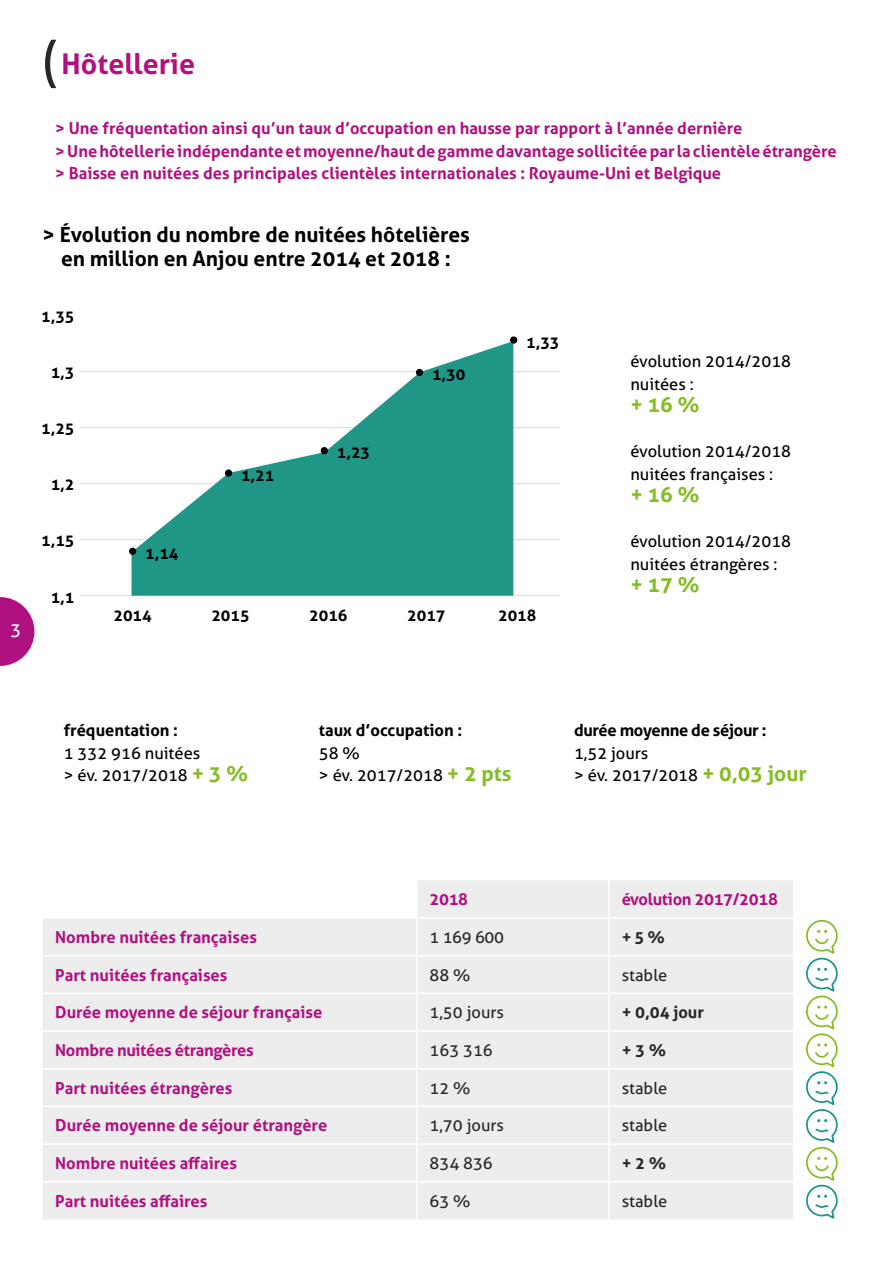
<style>
.page{position:relative;width:893px;height:1263px;background:#fff}
.page>*{position:absolute;margin:0;border:0;box-sizing:border-box;transform-origin:0 0}
.t1{font:700 28.5px "Aller";color:#af1280}
.t2{font:700 21px/24px "Aller";color:#000;text-align:center}
.t3{font:700 21px "Aller";color:#86bc25}
.t4{font:18px "Aller";color:#fff}
.t5{font:700 16.5px/22.5px "Aller";color:#af1280}
.t6{font:16.5px/22.5px "Aller";color:#000}
.t7{font:16.5px "Aller";color:#282827}
.t8{font:700 16.5px "Aller";letter-spacing:-.02em;color:#af1280}
.t9{font:700 16.5px "Aller";color:#000}
.t10{font:700 16.5px "Aller";letter-spacing:-.02em;color:#000}
.t11{font:700 16.5px "Aller";color:#282827}
.t12{font:700 15.9px "Aller";color:#000}
.s1{font-weight:400;font-size:51px;color:#282827}
.s2{font-weight:700;font-size:21px;color:#86bc25}
</style>
<div class="page">
<svg style="left:0;top:597px;width:34px;height:69px"></svg>
<div style="left:43px;top:880px;width:750px;height:339px;background:#ededed"></div>
<hr style="left:416px;top:880px;width:2px;height:37px;background:#fff">
<hr style="left:608px;top:880px;width:2px;height:37px;background:#fff">
<hr style="left:43px;top:917px;width:374px;height:2px;background:#fff">
<hr style="left:417px;top:917px;width:192px;height:2px;background:#fff">
<hr style="left:416px;top:919px;width:2px;height:36px;background:#fff">
<hr style="left:609px;top:917px;width:184px;height:2px;background:#fff">
<hr style="left:608px;top:919px;width:2px;height:36px;background:#fff">
<hr style="left:43px;top:955px;width:374px;height:1px;background:#fff">
<hr style="left:417px;top:955px;width:192px;height:1px;background:#fff">
<hr style="left:416px;top:956px;width:2px;height:37px;background:#fff">
<hr style="left:609px;top:955px;width:184px;height:1px;background:#fff">
<hr style="left:608px;top:956px;width:2px;height:37px;background:#fff">
<hr style="left:43px;top:993px;width:374px;height:1px;background:#fff">
<hr style="left:417px;top:993px;width:192px;height:1px;background:#fff">
<hr style="left:416px;top:994px;width:2px;height:36px;background:#fff">
<hr style="left:609px;top:993px;width:184px;height:1px;background:#fff">
<hr style="left:608px;top:994px;width:2px;height:36px;background:#fff">
<hr style="left:43px;top:1030px;width:374px;height:2px;background:#fff">
<hr style="left:417px;top:1030px;width:192px;height:2px;background:#fff">
<hr style="left:416px;top:1032px;width:2px;height:36px;background:#fff">
<hr style="left:609px;top:1030px;width:184px;height:2px;background:#fff">
<hr style="left:608px;top:1032px;width:2px;height:36px;background:#fff">
<hr style="left:43px;top:1068px;width:374px;height:1px;background:#fff">
<hr style="left:417px;top:1068px;width:192px;height:1px;background:#fff">
<hr style="left:416px;top:1069px;width:2px;height:37px;background:#fff">
<hr style="left:609px;top:1068px;width:184px;height:1px;background:#fff">
<hr style="left:608px;top:1069px;width:2px;height:37px;background:#fff">
<hr style="left:43px;top:1106px;width:374px;height:1px;background:#fff">
<hr style="left:417px;top:1106px;width:192px;height:1px;background:#fff">
<hr style="left:416px;top:1107px;width:2px;height:36px;background:#fff">
<hr style="left:609px;top:1106px;width:184px;height:1px;background:#fff">
<hr style="left:608px;top:1107px;width:2px;height:36px;background:#fff">
<hr style="left:43px;top:1143px;width:374px;height:2px;background:#fff">
<hr style="left:417px;top:1143px;width:192px;height:2px;background:#fff">
<hr style="left:416px;top:1145px;width:2px;height:36px;background:#fff">
<hr style="left:609px;top:1143px;width:184px;height:2px;background:#fff">
<hr style="left:608px;top:1145px;width:2px;height:36px;background:#fff">
<hr style="left:43px;top:1181px;width:374px;height:1px;background:#fff">
<hr style="left:417px;top:1181px;width:192px;height:1px;background:#fff">
<hr style="left:416px;top:1182px;width:2px;height:37px;background:#fff">
<hr style="left:609px;top:1181px;width:184px;height:1px;background:#fff">
<hr style="left:608px;top:1182px;width:2px;height:37px;background:#fff">
<svg style="left:806px;top:919px;width:32px;height:300px"></svg>
<hr style="left:81px;top:595px;width:479px;height:1px;background:#dadada">
<hr style="left:81px;top:539px;width:479px;height:1px;background:#dadada">
<hr style="left:81px;top:483px;width:479px;height:1px;background:#dadada">
<hr style="left:81px;top:427px;width:479px;height:1px;background:#dadada">
<hr style="left:81px;top:371px;width:479px;height:1px;background:#dadada">
<svg style="left:132px;top:342px;width:381px;height:254px;fill:#209687"></svg>
<div style="left:129px;top:548px;width:7px;height:7px;background:#000;border-radius:50%"></div>
<div style="left:225px;top:469px;width:7px;height:8px;background:#000;border-radius:50%"></div>
<div style="left:321px;top:447px;width:7px;height:7px;background:#000;border-radius:50%"></div>
<div style="left:416px;top:369px;width:7px;height:7px;background:#000;border-radius:50%"></div>
<div style="left:510px;top:336px;width:7px;height:8px;background:#000;border-radius:50%"></div>
<p class="t4" style="left:11px;top:618px;width:12px">3</p>
<h1 class="t1" style="left:43px;top:46px;width:154px"><span class="s1">(</span>Hôtellerie</h1>
<p class="t5" style="left:55px;top:117px;width:783px">&gt; Une fréquentation ainsi qu’un taux d’occupation en hausse par rapport à l’année dernière<br>&gt; Une hôtellerie indépendante et moyenne/haut de gamme davantage sollicitée par la clientèle étrangère &gt; Baisse en nuitées des principales clientèles internationales : Royaume-Uni et Belgique</p>
<p class="t2" style="left:43px;top:222px;width:429px">&gt; Évolution du nombre de nuitées hôtelières en million en Anjou entre 2014 et 2018 :</p>
<p class="t12" style="left:41px;top:306px;width:35px">1,35</p>
<p class="t12" style="left:51px;top:363px;width:25px">1,3</p>
<p class="t12" style="left:41px;top:419px;width:35px">1,25</p>
<p class="t12" style="left:51px;top:475px;width:25px">1,2</p>
<p class="t12" style="left:41px;top:531px;width:35px">1,15</p>
<p class="t12" style="left:51px;top:587px;width:25px">1,1</p>
<p class="t12" style="left:145px;top:543px;width:35px">1,14</p>
<p class="t12" style="left:241px;top:465px;width:35px">1,21</p>
<p class="t12" style="left:337px;top:443px;width:35px">1,23</p>
<p class="t12" style="left:432px;top:365px;width:35px">1,30</p>
<p class="t12" style="left:526px;top:332px;width:35px">1,33</p>
<p class="t12" style="left:113px;top:605px;width:40px">2014</p>
<p class="t12" style="left:211px;top:605px;width:40px">2015</p>
<p class="t12" style="left:309px;top:605px;width:40px">2016</p>
<p class="t12" style="left:407px;top:605px;width:40px">2017</p>
<p class="t12" style="left:498px;top:605px;width:40px">2018</p>
<p class="t6" style="left:630px;top:350px;width:162px">évolution 2014/2018 nuitées :</p>
<p class="t3" style="left:630px;top:392px;width:71px">+ 16 %</p>
<p class="t6" style="left:630px;top:440px;width:162px">évolution 2014/2018 nuitées françaises :</p>
<p class="t3" style="left:630px;top:482px;width:71px">+ 16 %</p>
<p class="t6" style="left:630px;top:530px;width:162px">évolution 2014/2018 nuitées étrangères :</p>
<p class="t3" style="left:630px;top:572px;width:71px">+ 17 %</p>
<p class="t9" style="left:64px;top:720px;width:116px">fréquentation :</p>
<p class="t6" style="left:64px;top:742px;width:186px">1 332 916 nuitées<br>&gt; év. 2017/2018 <span class="s2">+ 3 %</span></p>
<p class="t9" style="left:319px;top:720px;width:145px">taux d’occupation :</p>
<p class="t6" style="left:319px;top:742px;width:194px">58 %<br>&gt; év. 2017/2018 <span class="s2">+ 2 pts</span></p>
<p class="t10" style="left:574px;top:720px;width:194px">durée moyenne de séjour :</p>
<p class="t6" style="left:574px;top:742px;width:234px">1,52 jours<br>&gt; év. 2017/2018 <span class="s2">+ 0,03 jour</span></p>
<p class="t5" style="left:430px;top:888px;width:40px">2018</p>
<p class="t8" style="left:622px;top:889px;width:158px">évolution 2017/2018</p>
<p class="t5" style="left:55px;top:926px;width:203px">Nombre nuitées françaises</p>
<p class="t7" style="left:430px;top:927px;width:76px">1 169 600</p>
<p class="t11" style="left:622px;top:927px;width:45px">+ 5 %</p>
<p class="t5" style="left:55px;top:963px;width:174px">Part nuitées françaises</p>
<p class="t7" style="left:430px;top:965px;width:43px">88 %</p>
<p class="t7" style="left:622px;top:965px;width:47px">stable</p>
<p class="t5" style="left:55px;top:1001px;width:269px">Durée moyenne de séjour française</p>
<p class="t7" style="left:430px;top:1002px;width:76px">1,50 jours</p>
<p class="t11" style="left:622px;top:1002px;width:84px">+ 0,04 jour</p>
<p class="t8" style="left:55px;top:1040px;width:200px">Nombre nuitées étrangères</p>
<p class="t7" style="left:430px;top:1040px;width:65px">163 316</p>
<p class="t11" style="left:622px;top:1040px;width:46px">+ 3 %</p>
<p class="t5" style="left:55px;top:1076px;width:178px">Part nuitées étrangères</p>
<p class="t7" style="left:430px;top:1078px;width:43px">12 %</p>
<p class="t7" style="left:622px;top:1078px;width:47px">stable</p>
<p class="t5" style="left:55px;top:1114px;width:273px">Durée moyenne de séjour étrangère</p>
<p class="t7" style="left:430px;top:1115px;width:76px">1,70 jours</p>
<p class="t7" style="left:622px;top:1115px;width:47px">stable</p>
<p class="t5" style="left:55px;top:1152px;width:183px">Nombre nuitées affaires</p>
<p class="t7" style="left:430px;top:1153px;width:65px">834 836</p>
<p class="t11" style="left:622px;top:1153px;width:46px">+ 2 %</p>
<p class="t5" style="left:55px;top:1189px;width:154px">Part nuitées affaires</p>
<p class="t7" style="left:430px;top:1191px;width:43px">63 %</p>
<p class="t7" style="left:622px;top:1191px;width:47px">stable</p>
</div>
